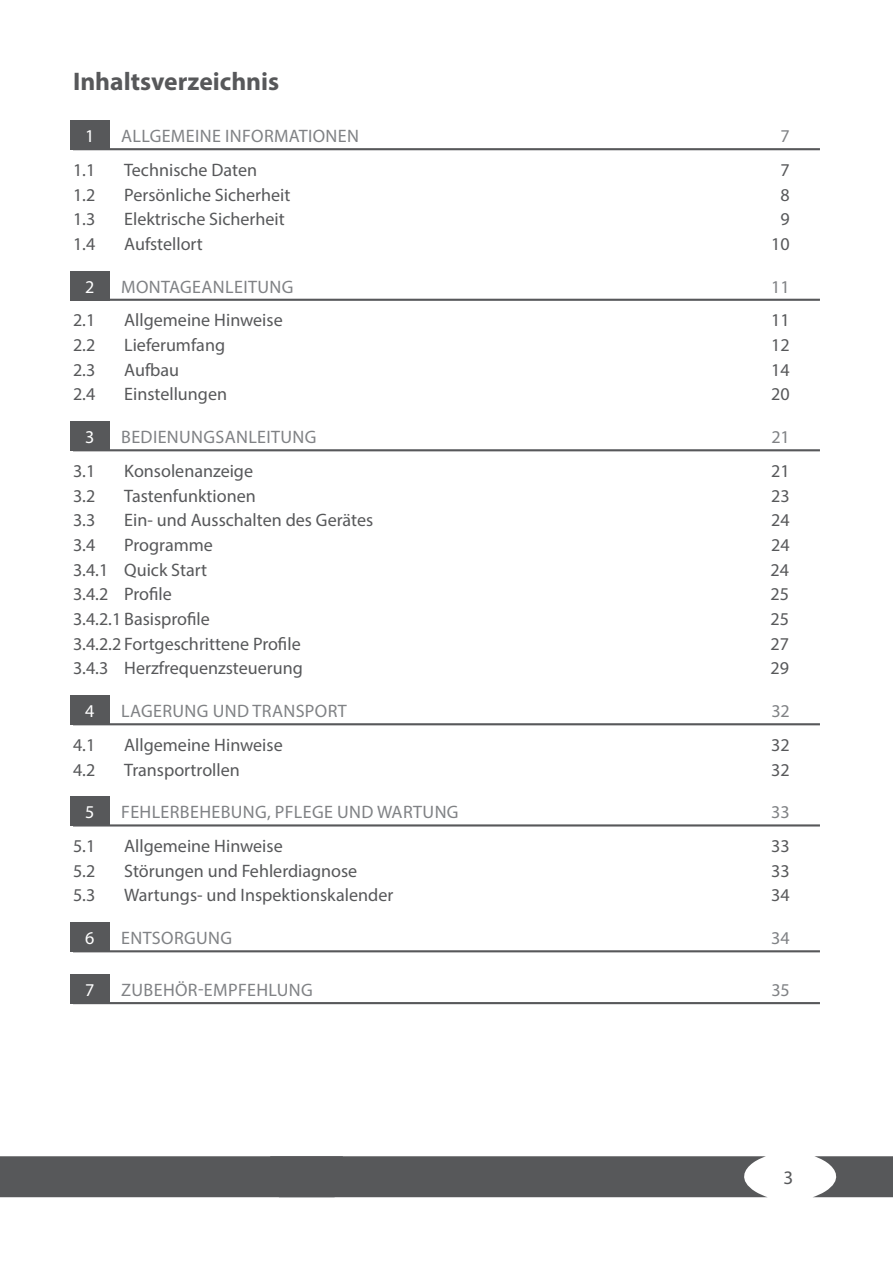
<style>
.page{position:relative;width:893px;height:1263px;background:#fff}
.page>*{position:absolute;margin:0;border:0;box-sizing:border-box;transform-origin:0 0}
.Sonderüberschrift_IV{font:700 25.5px "Myriad Pro";color:#57585a}
.t1{font:19.2px "Myriad Pro";color:#57585a}
.t2{font:18px "Myriad Pro";color:#57585a}
.t3{font:18px "Myriad Pro";letter-spacing:.02em;color:#808285}
.t4{font:18px "Myriad Pro";color:#fff}
</style>
<div class="page">
<div style="left:0;top:1156px;width:767px;height:41px;background:#57585a"></div>
<svg style="left:813px;top:1156px;width:80px;height:41px"></svg>
<div style="left:70px;top:120px;width:39px;height:30px;background:#57585a"></div>
<hr style="left:73px;top:148px;width:747px;height:2px;background:#57585a">
<div style="left:70px;top:271px;width:39px;height:29px;background:#57585a"></div>
<hr style="left:73px;top:299px;width:747px;height:2px;background:#57585a">
<div style="left:70px;top:421px;width:39px;height:30px;background:#57585a"></div>
<hr style="left:73px;top:449px;width:747px;height:2px;background:#57585a">
<div style="left:70px;top:695px;width:39px;height:30px;background:#57585a"></div>
<hr style="left:73px;top:723px;width:747px;height:2px;background:#57585a">
<div style="left:70px;top:797px;width:39px;height:29px;background:#57585a"></div>
<hr style="left:73px;top:824px;width:747px;height:2px;background:#57585a">
<div style="left:70px;top:922px;width:39px;height:30px;background:#57585a"></div>
<hr style="left:73px;top:950px;width:747px;height:2px;background:#57585a">
<div style="left:70px;top:974px;width:39px;height:29px;background:#57585a"></div>
<hr style="left:73px;top:1002px;width:747px;height:2px;background:#57585a">
<p class="Sonderüberschrift_IV" style="left:73px;top:65px;width:208px">Inhaltsverzeichnis</p>
<p class="t4" style="left:85px;top:125px;width:11px">1</p>
<p class="t3" style="left:121px;top:125px;width:239px">ALLGEMEINE INFORMATIONEN</p>
<p class="t3" style="left:781px;top:125px;width:11px">7</p>
<p class="t2" style="left:73px;top:159px;width:24px">1.1</p>
<p class="t2" style="left:124px;top:159px;width:134px">Technische Daten</p>
<p class="t2" style="left:781px;top:159px;width:11px">7</p>
<p class="t2" style="left:73px;top:183px;width:24px">1.2</p>
<p class="t2" style="left:124px;top:183px;width:168px">Persönliche Sicherheit</p>
<p class="t2" style="left:781px;top:183px;width:11px">8</p>
<p class="t2" style="left:73px;top:208px;width:24px">1.3</p>
<p class="t2" style="left:124px;top:208px;width:162px">Elektrische Sicherheit</p>
<p class="t2" style="left:781px;top:208px;width:11px">9</p>
<p class="t2" style="left:73px;top:233px;width:24px">1.4</p>
<p class="t2" style="left:124px;top:233px;width:80px">Aufstellort</p>
<p class="t2" style="left:771px;top:233px;width:20px">10</p>
<p class="t4" style="left:85px;top:276px;width:11px">2</p>
<p class="t3" style="left:121px;top:276px;width:174px">MONTAGEANLEITUNG</p>
<p class="t3" style="left:771px;top:276px;width:20px">11</p>
<p class="t2" style="left:73px;top:309px;width:24px">2.1</p>
<p class="t2" style="left:124px;top:309px;width:160px">Allgemeine Hinweise</p>
<p class="t2" style="left:771px;top:309px;width:20px">11</p>
<p class="t2" style="left:73px;top:334px;width:24px">2.2</p>
<p class="t2" style="left:124px;top:334px;width:102px">Lieferumfang</p>
<p class="t2" style="left:771px;top:334px;width:20px">12</p>
<p class="t2" style="left:73px;top:359px;width:24px">2.3</p>
<p class="t2" style="left:124px;top:359px;width:56px">Aufbau</p>
<p class="t2" style="left:771px;top:359px;width:20px">14</p>
<p class="t2" style="left:73px;top:383px;width:24px">2.4</p>
<p class="t2" style="left:124px;top:383px;width:104px">Einstellungen</p>
<p class="t2" style="left:771px;top:383px;width:20px">20</p>
<p class="t4" style="left:85px;top:426px;width:11px">3</p>
<p class="t3" style="left:121px;top:426px;width:197px">BEDIENUNGSANLEITUNG</p>
<p class="t3" style="left:771px;top:426px;width:20px">21</p>
<p class="t2" style="left:73px;top:460px;width:24px">3.1</p>
<p class="t2" style="left:124px;top:460px;width:130px">Konsolenanzeige</p>
<p class="t2" style="left:771px;top:460px;width:20px">21</p>
<p class="t2" style="left:73px;top:484px;width:24px">3.2</p>
<p class="t2" style="left:124px;top:484px;width:133px">Tastenfunktionen</p>
<p class="t2" style="left:771px;top:484px;width:20px">23</p>
<p class="t2" style="left:73px;top:509px;width:24px">3.3</p>
<p class="t2" style="left:124px;top:509px;width:250px">Ein- und Ausschalten des Gerätes</p>
<p class="t2" style="left:771px;top:509px;width:20px">24</p>
<p class="t2" style="left:73px;top:534px;width:24px">3.4</p>
<p class="t2" style="left:124px;top:534px;width:90px">Programme</p>
<p class="t2" style="left:771px;top:534px;width:20px">24</p>
<p class="t2" style="left:73px;top:558px;width:136px">3.4.1 Quick Start</p>
<p class="t2" style="left:771px;top:558px;width:20px">24</p>
<p class="t2" style="left:73px;top:583px;width:100px">3.4.2 Profile</p>
<p class="t2" style="left:771px;top:583px;width:20px">25</p>
<p class="t2" style="left:73px;top:608px;width:138px">3.4.2.1 Basisprofile</p>
<p class="t2" style="left:771px;top:608px;width:20px">25</p>
<p class="t2" style="left:73px;top:633px;width:229px">3.4.2.2 Fortgeschrittene Profile</p>
<p class="t2" style="left:771px;top:633px;width:20px">27</p>
<p class="t2" style="left:73px;top:657px;width:231px">3.4.3 Herzfrequenzsteuerung</p>
<p class="t2" style="left:771px;top:657px;width:20px">29</p>
<p class="t4" style="left:85px;top:700px;width:11px">4</p>
<p class="t3" style="left:121px;top:700px;width:227px">LAGERUNG UND TRANSPORT</p>
<p class="t3" style="left:771px;top:700px;width:20px">32</p>
<p class="t2" style="left:73px;top:734px;width:24px">4.1</p>
<p class="t2" style="left:124px;top:734px;width:160px">Allgemeine Hinweise</p>
<p class="t2" style="left:771px;top:734px;width:20px">32</p>
<p class="t2" style="left:73px;top:758px;width:24px">4.2</p>
<p class="t2" style="left:124px;top:758px;width:117px">Transportrollen</p>
<p class="t2" style="left:771px;top:758px;width:20px">32</p>
<p class="t4" style="left:85px;top:801px;width:11px">5</p>
<p class="t3" style="left:121px;top:801px;width:339px">FEHLERBEHEBUNG, PFLEGE UND WARTUNG</p>
<p class="t3" style="left:771px;top:801px;width:20px">33</p>
<p class="t2" style="left:73px;top:835px;width:24px">5.1</p>
<p class="t2" style="left:124px;top:835px;width:160px">Allgemeine Hinweise</p>
<p class="t2" style="left:771px;top:835px;width:20px">33</p>
<p class="t2" style="left:73px;top:860px;width:24px">5.2</p>
<p class="t2" style="left:124px;top:860px;width:235px">Störungen und Fehlerdiagnose</p>
<p class="t2" style="left:771px;top:860px;width:20px">33</p>
<p class="t2" style="left:73px;top:884px;width:24px">5.3</p>
<p class="t2" style="left:124px;top:884px;width:271px">Wartungs- und Inspektionskalender</p>
<p class="t2" style="left:771px;top:884px;width:20px">34</p>
<p class="t4" style="left:85px;top:927px;width:11px">6</p>
<p class="t3" style="left:121px;top:927px;width:112px">ENTSORGUNG</p>
<p class="t3" style="left:771px;top:927px;width:20px">34</p>
<p class="t4" style="left:85px;top:979px;width:11px">7</p>
<p class="t3" style="left:121px;top:979px;width:193px">ZUBEHÖR-EMPFEHLUNG</p>
<p class="t3" style="left:771px;top:979px;width:20px">35</p>
<p class="t1" style="left:784px;top:1166px;width:11px">3</p>
</div>
